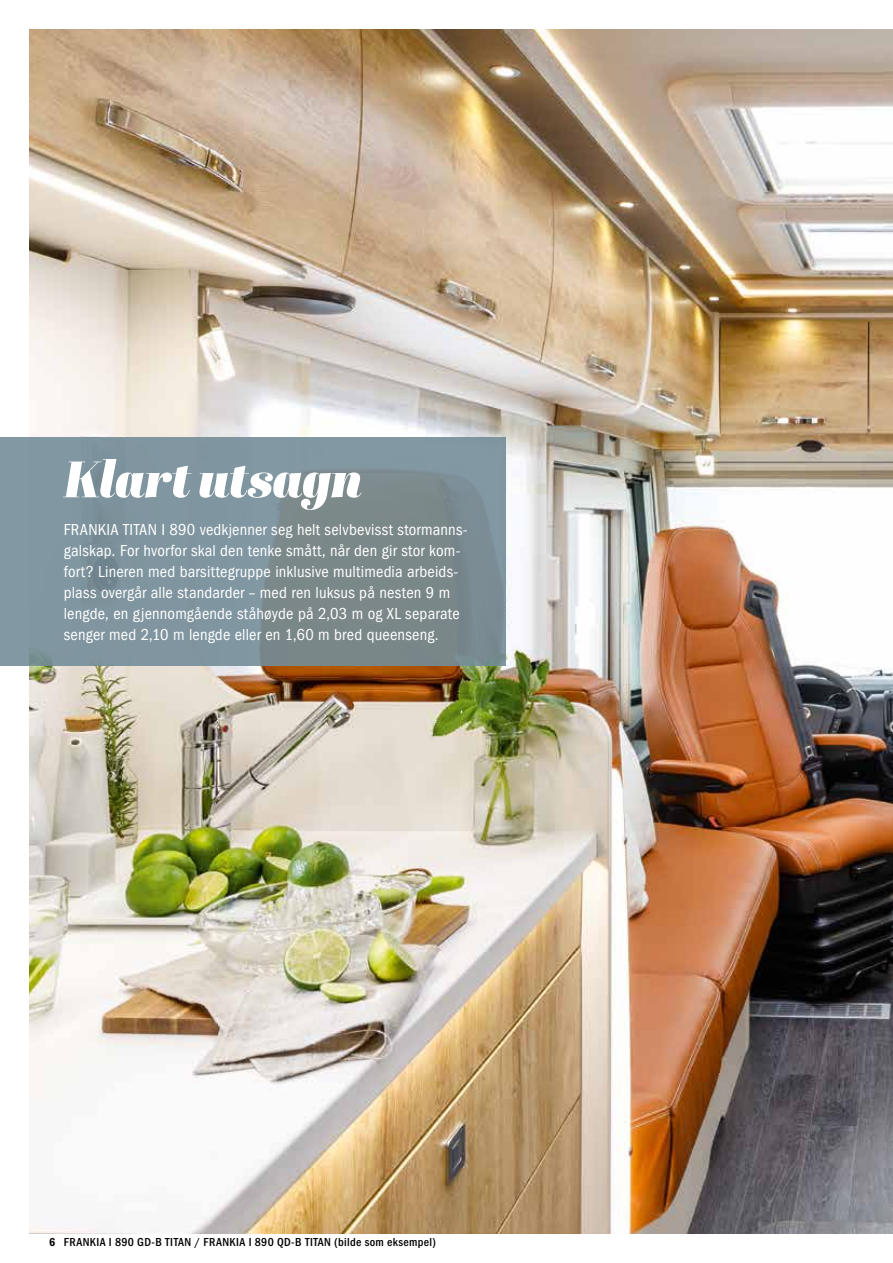
<style>
.page{position:relative;width:893px;height:1263px;background:#fff}
.page>*{position:absolute;margin:0;border:0;box-sizing:border-box;transform-origin:0 0}
.t1{font:italic 51px "Abril Display Bl";letter-spacing:-.005em;color:#fff}
.t2{font:condensed 16.5px/21px "Franklin Gothic";letter-spacing:.01em;color:#fff}
.t3{font:500 condensed 12px "Franklin Gothic";letter-spacing:.03em;color:#000}
.s1{font-weight:600}
</style>
<div class="page">
<img style="left:30px;top:30px;width:863px;height:1203px">
<svg style="left:0;top:438px;width:506px;height:228px;background:#7d9098"></svg>
<h1 class="t1" style="left:64px;top:443px;width:300px">Klart utsagn</h1>
<p class="t2" style="left:64px;top:519px;width:405px">FRANKIA TITAN I 890 vedkjenner seg helt selvbevisst stormanns&shy;galskap. For hvorfor skal den tenke smått, når den gir stor kom&shy;fort? Lineren med barsittegruppe inklusive multimedia arbeids&shy;plass overgår alle standarder – med ren luksus på nesten 9 m lengde, en gjennomgående ståhøyde på 2,03 m og XL separate senger med 2,10 m lengde eller en 1,60 m bred queenseng.</p>
<p class="t3" style="left:49px;top:1236px;width:388px"><span class="s1">6</span> FRANKIA I 890 GD-B TITAN / FRANKIA I 890 QD-B TITAN (bilde som eksempel)</p>
</div>
